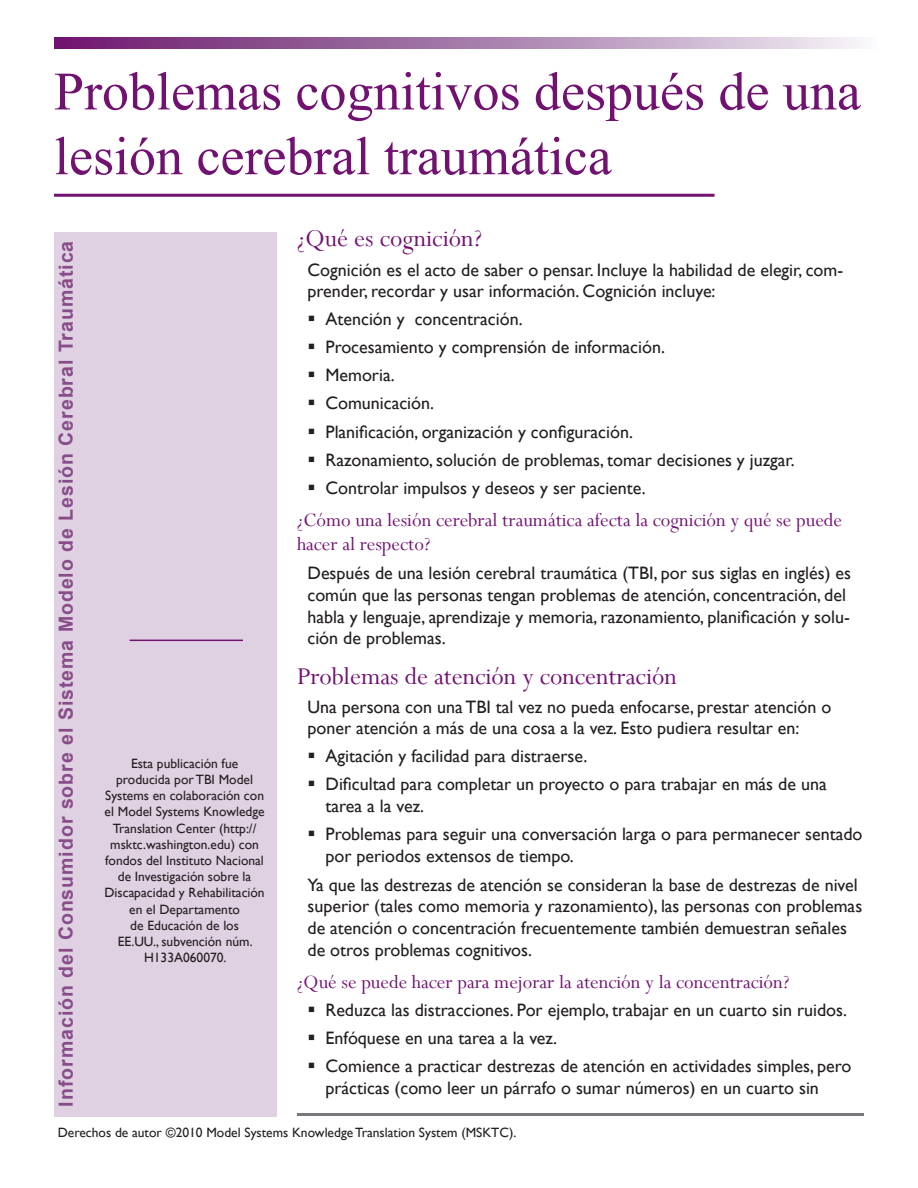
<style>
.page{position:relative;width:918px;height:1188px;background:#fff}
.page>*{position:absolute;margin:0;border:0;box-sizing:border-box;transform-origin:0 0}
.Series_subject{font:54px/64.8px "Times New Roman";color:#711271}
.Subhead_1{font:27px "Perpetua";color:#711271}
.Subhead_2{font:21px/24px "Perpetua";color:#711271}
.Front_sidebar_Series{font:700 19.5px "Arial";letter-spacing:.05em;color:#884c8a}
.body_text{font:18px/21.6px "Gill Sans";color:#231f20}
.Bullet_1{font:18px/21.6px "Gill Sans";color:#231f20}
.more_info{font:13.5px/16.2px "Gill Sans";color:#231f20;text-align:center}
.copyright_front_page{font:13.5px "Gill Sans";color:#231f20}
</style>
<div class="page">
<div style="left:54px;top:232px;width:223px;height:884px;background:#dfd0e2"></div>
<svg style="left:54px;top:38px;width:805px;height:10px;background:#a87dac"></svg>
<hr style="left:54px;top:194px;width:661px;height:3px;background:#711271">
<hr style="left:297px;top:1113px;width:567px;height:3px;background:#76787b">
<hr style="left:130px;top:640px;width:113px;height:1px;background:#711271">
<p class="Series_subject" style="left:54px;top:58px;width:808px">Problemas cognitivos después de una lesión cerebral traumática</p>
<p class="Front_sidebar_Series" style="left:53px;top:1107px;width:867px;rotate:-90deg">Información del Consumidor sobre el Sistema Modelo de Lesión Cerebral Traumática</p>
<p class="more_info" style="left:104px;top:755px;width:162px">Esta publicación fue producida por TBI Model<br>Systems en colaboración con el Model Systems Knowledge<br>Translation Center (http:// msktc.washington.edu) con fondos del Instituto Nacional de Investigación sobre la<br>Discapacidad y Rehabilitación en el Departamento<br>de Educación de los<br>EE.UU., subvención núm.<br>H133A060070.</p>
<p class="Subhead_1" style="left:297px;top:222px;width:187px">¿Qué es cognición?</p>
<p class="body_text" style="left:308px;top:259px;width:537px">Cognición es el acto de saber o pensar. Incluye la habilidad de elegir, com&shy;prender, recordar y usar información. Cognición incluye:</p>
<p class="Bullet_1" style="left:326px;top:309px;width:199px">Atención y concentración.</p>
<p class="Bullet_1" style="left:326px;top:337px;width:341px">Procesamiento y comprensión de información.</p>
<p class="Bullet_1" style="left:326px;top:365px;width:71px">Memoria.</p>
<p class="Bullet_1" style="left:326px;top:393px;width:110px">Comunicación.</p>
<p class="Bullet_1" style="left:326px;top:421px;width:309px">Planificación, organización y configuración.</p>
<p class="Bullet_1" style="left:326px;top:449px;width:471px">Razonamiento, solución de problemas, tomar decisiones y juzgar.</p>
<p class="Bullet_1" style="left:326px;top:477px;width:322px">Controlar impulsos y deseos y ser paciente.</p>
<p class="Subhead_2" style="left:297px;top:508px;width:547px">¿Cómo una lesión cerebral traumática afecta la cognición y qué se puede hacer al respecto?</p>
<p class="body_text" style="left:308px;top:563px;width:545px">Después de una lesión cerebral traumática (TBI, por sus siglas en inglés) es común que las personas tengan problemas de atención, concentración, del habla y lenguaje, aprendizaje y memoria, razonamiento, planificación y solu&shy;ción de problemas.</p>
<p class="Subhead_1" style="left:297px;top:659px;width:381px">Problemas de atención y concentración</p>
<p class="body_text" style="left:308px;top:696px;width:525px">Una persona con una TBI tal vez no pueda enfocarse, prestar atención o poner atención a más de una cosa a la vez. Esto pudiera resultar en:</p>
<p class="Bullet_1" style="left:326px;top:746px;width:263px">Agitación y facilidad para distraerse.</p>
<p class="Bullet_1" style="left:326px;top:774px;width:503px">Dificultad para completar un proyecto o para trabajar en más de una tarea a la vez.</p>
<p class="Bullet_1" style="left:326px;top:824px;width:539px">Problemas para seguir una conversación larga o para permanecer sentado por periodos extensos de tiempo.</p>
<p class="body_text" style="left:308px;top:874px;width:556px">Ya que las destrezas de atención se consideran la base de destrezas de nivel superior (tales como memoria y razonamiento), las personas con problemas de atención o concentración frecuentemente también demuestran señales de otros problemas cognitivos.</p>
<p class="Subhead_2" style="left:297px;top:970px;width:494px">¿Qué se puede hacer para mejorar la atención y la concentración?</p>
<p class="Bullet_1" style="left:326px;top:1000px;width:523px">Reduzca las distracciones. Por ejemplo, trabajar en un cuarto sin ruidos.</p>
<p class="Bullet_1" style="left:326px;top:1028px;width:233px">Enfóquese en una tarea a la vez.</p>
<p class="Bullet_1" style="left:326px;top:1056px;width:527px">Comience a practicar destrezas de atención en actividades simples, pero prácticas (como leer un párrafo o sumar números) en un cuarto sin</p>
<p class="copyright_front_page" style="left:58px;top:1125px;width:460px">Derechos de autor ©2010 Model Systems Knowledge Translation System (MSKTC).</p>
</div>
